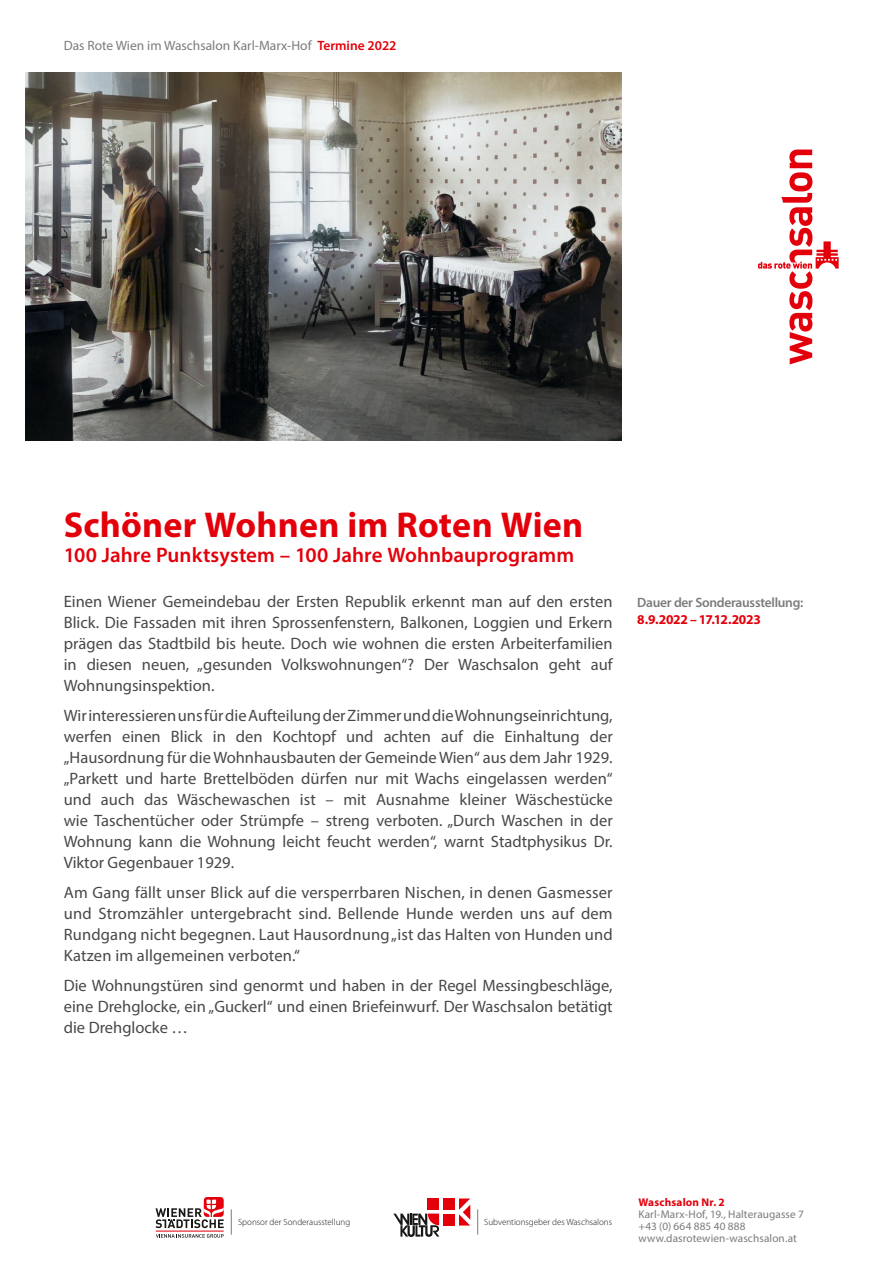
<style>
.page{position:relative;width:893px;height:1263px;background:#fff}
.page>*{position:absolute;margin:0;border:0;box-sizing:border-box;transform-origin:0 0}
.t1{font:700 36px "Myriad Pro";letter-spacing:.005em;color:#e3000b}
.t2{font:600 21px "Myriad Pro";letter-spacing:.005em;color:#e3000b}
.t3{font:16.5px/21px "Myriad Pro";color:#484847;text-align:justify}
.t4{font:13.5px "Myriad Pro";color:#7a7b7a}
.t5{font:600 13.5px "Myriad Pro";letter-spacing:-.02em;color:#7a7b7a}
.t6{font:700 13.5px "Myriad Pro";letter-spacing:-.025em;color:#e3000b}
.t7{font:11.25px/12px "Myriad Pro";letter-spacing:.01em;color:#7a7b7a}
.t8{font:700 11.25px "Myriad Pro";letter-spacing:.015em;color:#e3000b}
.t9{font:300 9px "Myriad Pro";color:#181716}
.s1{font-weight:600;color:#e3000b}
</style>
<div class="page">
<img style="left:26px;top:72px;width:595px;height:368px">
<svg style="left:758px;top:150px;width:81px;height:214px"></svg>
<hr style="left:156px;top:1230px;width:68px;height:1px;background:#e3000b">
<svg style="left:156px;top:1234px;width:68px;height:4px"></svg>
<div style="left:204px;top:1197px;width:20px;height:20px;background:#e3000b;border-radius:3px"></div>
<svg style="left:156px;top:1199px;width:68px;height:29px"></svg>
<div style="left:443px;top:1198px;width:12px;height:12px;background:#e3000b"></div>
<div style="left:428px;top:1198px;width:11px;height:12px;background:#e3000b"></div>
<div style="left:443px;top:1214px;width:12px;height:11px;background:#e3000b"></div>
<svg style="left:459px;top:1198px;width:11px;height:27px"></svg>
<svg style="left:393px;top:1213px;width:46px;height:24px"></svg>
<svg style="left:231px;top:1209px;width:1px;height:26px"></svg>
<svg style="left:477px;top:1209px;width:1px;height:26px"></svg>
<p class="t4" style="left:64px;top:37px;width:334px">Das Rote Wien im Waschsalon Karl-Marx-Hof <span class="s1">Termine 2022</span></p>
<h1 class="t1" style="left:64px;top:501px;width:521px">Schöner Wohnen im Roten Wien</h1>
<p class="t2" style="left:64px;top:541px;width:512px">100 Jahre Punktsystem – 100 Jahre Wohnbauprogramm</p>
<p class="t3" style="left:64px;top:591px;width:550px">Einen Wiener Gemeindebau der Ersten Republik erkennt man auf den ersten Blick. Die Fassaden mit ihren Sprossenfenstern, Balkonen, Loggien und Erkern prägen das Stadtbild bis heute. Doch wie wohnen die ersten Arbeiterfamilien in diesen neuen, „gesunden Volkswohnungen“? Der Waschsalon geht auf Wohnungsinspektion.</p>
<p class="t3" style="left:64px;top:705px;width:550px">Wir interessieren uns für die Aufteilung der Zimmer und die Wohnungseinrichtung, werfen einen Blick in den Kochtopf und achten auf die Einhaltung der „Hausordnung für die Wohnhausbauten der Gemeinde Wien“ aus dem Jahr 1929. „Parkett und harte Brettelböden dürfen nur mit Wachs eingelassen werden“ und auch das Wäschewaschen ist – mit Ausnahme kleiner Wäschestücke wie Taschentücher oder Strümpfe – streng verboten. „Durch Waschen in der Wohnung kann die Wohnung leicht feucht werden“, warnt Stadtphysikus Dr.<br>Viktor Gegenbauer 1929.</p>
<p class="t3" style="left:64px;top:882px;width:550px">Am Gang fällt unser Blick auf die versperrbaren Nischen, in denen Gasmesser und Stromzähler untergebracht sind. Bellende Hunde werden uns auf dem Rundgang nicht begegnen. Laut Hausordnung „ist das Halten von Hunden und Katzen im allgemeinen verboten.“</p>
<p class="t3" style="left:64px;top:975px;width:550px">Die Wohnungstüren sind genormt und haben in der Regel Messingbeschläge, eine Drehglocke, ein „Guckerl“ und einen Briefeinwurf. Der Waschsalon betätigt die Drehglocke …</p>
<p class="t5" style="left:637px;top:594px;width:168px">Dauer der Sonderausstellung:</p>
<p class="t6" style="left:637px;top:610px;width:125px">8.9.2022 – 17.12.2023</p>
<p class="t9" style="left:238px;top:1216px;width:114px">Sponsor der Sonderausstellung</p>
<p class="t9" style="left:484px;top:1216px;width:129px">Subventionsgeber des Waschsalons</p>
<p class="t8" style="left:638px;top:1194px;width:88px">Waschsalon Nr. 2</p>
<p class="t7" style="left:638px;top:1207px;width:167px">Karl-Marx-Hof, 19., Halteraugasse 7 +43 (0) 664 885 40 888 www.dasrotewien-waschsalon.at</p>
</div>
